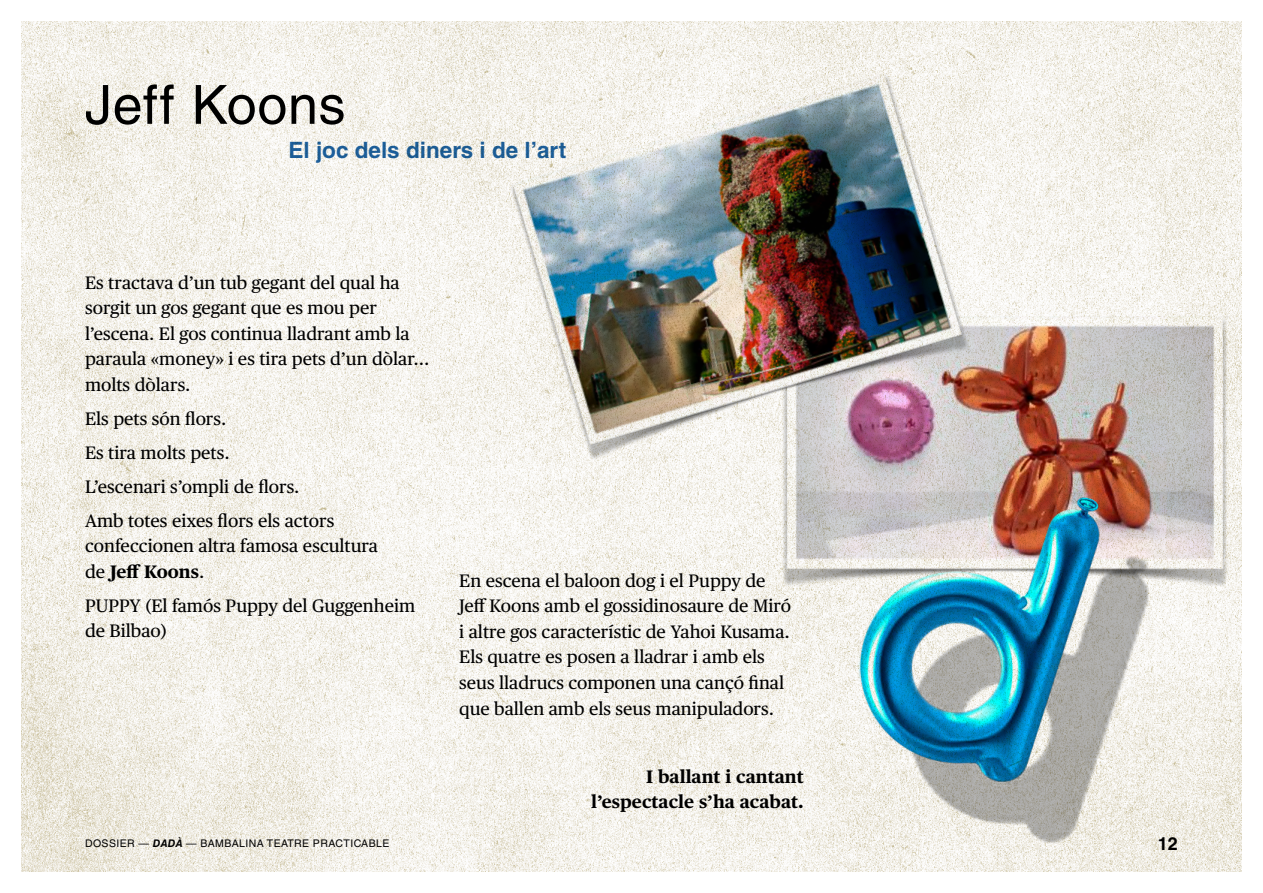
<style>
.page{position:relative;width:1263px;height:893px;background:#fff}
.page>*{position:absolute;margin:0;border:0;box-sizing:border-box;transform-origin:0 0}
.t1{font:54px "Helvetica LT Std";letter-spacing:.01em;color:#000}
.t2{font:700 22.5px "Helvetica LT Std";color:#1d61a1}
.t3{font:18px/25.5px "Publico Text";color:#000}
.t4{font:700 18px/25.5px "Publico Text";color:#000;text-align:right}
.t5{font:700 18px "Helvetica LT Std";color:#000}
.t6{font:10.5px "Helvetica LT Std";letter-spacing:.04em;color:#000}
.s1{font-weight:700}
.s2{font-weight:700;font-style:italic}
</style>
<div class="page">
<img style="left:21px;top:21px;width:1221px;height:851px">
<h1 class="t1" style="left:85px;top:74px;width:262px">Jeff Koons</h1>
<p class="t2" style="left:288px;top:136px;width:279px">El joc dels diners i de l’art</p>
<p class="t3" style="left:85px;top:268px;width:346px">Es tractava d’un tub gegant del qual ha sorgit un gos gegant que es mou per l’escena. El gos continua lladrant amb la paraula «money» i es tira pets d’un dòlar... molts dòlars.</p>
<p class="t3" style="left:85px;top:400px;width:251px;line-height:34px">Els pets són flors.<br>Es tira molts pets.<br>L’escenari s’ompli de flors.<br>Amb totes eixes flors els actors</p>
<p class="t3" style="left:85px;top:532px;width:295px">confeccionen altra famosa escultura de <span class="s1">Jeff Koons</span>.</p>
<p class="t3" style="left:85px;top:591px;width:332px">PUPPY (El famós Puppy del Guggenheim de Bilbao)</p>
<p class="t3" style="left:459px;top:567px;width:333px">En escena el baloon dog i el Puppy de Jeff Koons amb el gossidinosaure de Miró i altre gos característic de Yahoi Kusama.<br>Els quatre es posen a lladrar i amb els seus lladrucs componen una cançó final que ballen amb els seus manipuladors.</p>
<p class="t4" style="left:591px;top:762px;width:214px">I ballant i cantant l’espectacle s’ha acabat.</p>
<p class="t6" style="left:85px;top:837px;width:306px">DOSSIER — <span class="s2">DADÀ</span> — BAMBALINA TEATRE PRACTICABLE</p>
<p class="t5" style="left:1158px;top:832px;width:22px">12</p>
</div>
